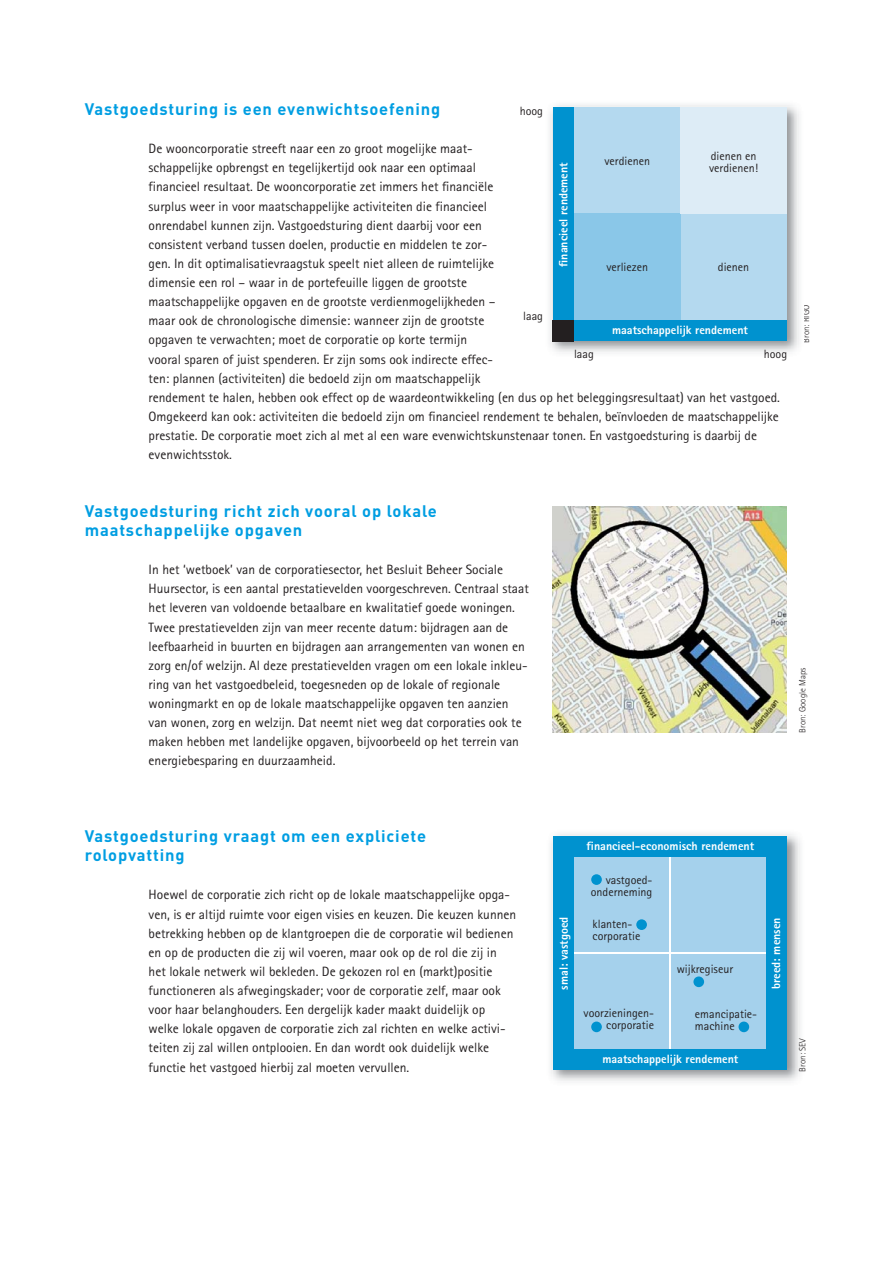
<style>
.page{position:relative;width:893px;height:1263px;background:#fff}
.page>*{position:absolute;margin:0;border:0;box-sizing:border-box;transform-origin:0 0}
.t1{font:700 16.5px/19.2px "DIN";letter-spacing:.05em;color:#009ee2}
.t2{font:13.5px/19.2px "Rotis Sans Serif";color:#231f20}
.t3{font:12px/12px "Rotis Sans Serif";color:#231f20}
.t4{font:800 12px "Rotis Sans Serif";color:#fff}
.t5{font:300 9px "Rotis Sans Serif";color:#231f20}
</style>
<div class="page">
<img style="left:550px;top:105px;width:249px;height:247px">
<div style="left:553px;top:107px;width:234px;height:234px;background:#0092cf"></div>
<div style="left:574px;top:107px;width:106px;height:107px;background:#b4d9ef"></div>
<div style="left:680px;top:214px;width:107px;height:106px;background:#b4d9ef"></div>
<div style="left:574px;top:214px;width:106px;height:106px;background:#8ac7e8"></div>
<div style="left:680px;top:107px;width:107px;height:107px;background:#ddecf6"></div>
<div style="left:553px;top:320px;width:21px;height:21px;background:#231f20"></div>
<img style="left:553px;top:506px;width:233px;height:227px">
<img style="left:551px;top:834px;width:249px;height:247px">
<div style="left:553px;top:836px;width:234px;height:234px;background:#0092cf"></div>
<div style="left:575px;top:858px;width:191px;height:191px;background:#a5d1ec"></div>
<hr style="left:574px;top:952px;width:192px;height:2px;background:#fff">
<hr style="left:669px;top:858px;width:2px;height:191px;background:#fff">
<div style="left:591px;top:874px;width:11px;height:11px;background:#0092cf;border-radius:50%"></div>
<div style="left:636px;top:919px;width:11px;height:11px;background:#0092cf;border-radius:50%"></div>
<div style="left:738px;top:1022px;width:11px;height:10px;background:#0092cf;border-radius:50%"></div>
<div style="left:591px;top:1022px;width:11px;height:10px;background:#0092cf;border-radius:50%"></div>
<div style="left:693px;top:977px;width:11px;height:10px;background:#0092cf;border-radius:50%"></div>
<p class="t1" style="left:85px;top:101px;width:357px">Vastgoedsturing is een evenwichtsoefening</p>
<p class="t2" style="left:149px;top:140px;width:633px">De wooncorporatie streeft naar een zo groot mogelijke maat-<br>schappelijke opbrengst en tegelijkertijd ook naar een optimaal<br>financieel resultaat. De wooncorporatie zet immers het financiële<br>surplus weer in voor maatschappelijke activiteiten die financieel<br>onrendabel kunnen zijn. Vastgoedsturing dient daarbij voor een<br>consistent verband tussen doelen, productie en middelen te zor-<br>gen. In dit optimalisatievraagstuk speelt niet alleen de ruimtelijke<br>dimensie een rol – waar in de portefeuille liggen de grootste<br>maatschappelijke opgaven en de grootste verdienmogelijkheden –<br>maar ook de chronologische dimensie: wanneer zijn de grootste<br>opgaven te verwachten; moet de corporatie op korte termijn<br>vooral sparen of juist spenderen. Er zijn soms ook indirecte effec-<br>ten: plannen (activiteiten) die bedoeld zijn om maatschappelijk<br>rendement te halen, hebben ook effect op de waardeontwikkeling (en dus op het beleggingsresultaat) van het vastgoed.<br>Omgekeerd kan ook: activiteiten die bedoeld zijn om financieel rendement te behalen, beïnvloeden de maatschappelijke prestatie. De corporatie moet zich al met al een ware evenwichtskunstenaar tonen. En vastgoedsturing is daarbij de even wichtsstok.</p>
<p class="t3" style="left:520px;top:106px;width:25px">hoog</p>
<p class="t3" style="left:709px;top:152px;width:50px">dienen en verdienen!</p>
<p class="t3" style="left:604px;top:156px;width:47px">verdienen</p>
<p class="t4" style="left:559px;top:267px;width:106px;rotate:-90deg">financieel rendement</p>
<p class="t3" style="left:606px;top:262px;width:43px">verliezen</p>
<p class="t3" style="left:718px;top:262px;width:33px">dienen</p>
<p class="t3" style="left:523px;top:311px;width:21px">laag</p>
<p class="t4" style="left:612px;top:326px;width:137px">maatschappelijk rendement</p>
<p class="t3" style="left:574px;top:349px;width:21px">laag</p>
<p class="t3" style="left:764px;top:349px;width:25px">hoog</p>
<p class="t5" style="left:803px;top:343px;width:40px;rotate:-90deg">Bron: RIGO</p>
<p class="t1" style="left:85px;top:503px;width:353px">Vastgoedsturing richt zich vooral op lokale maatschappelijke opgaven</p>
<p class="t2" style="left:149px;top:561px;width:382px">In het ‘wetboek’ van de corporatiesector, het Besluit Beheer Sociale Huursector, is een aantal prestatievelden voorgeschreven. Centraal staat het leveren van voldoende betaalbare en kwalitatief goede woningen.<br>Twee prestatievelden zijn van meer recente datum: bijdragen aan de leefbaarheid in buurten en bijdragen aan arrangementen van wonen en zorg en/of welzijn. Al deze prestatievelden vragen om een lokale inkleu&shy;ring van het vastgoedbeleid, toegesneden op de lokale of regionale woningmarkt en op de lokale maatschappelijke opgaven ten aanzien van wonen, zorg en welzijn. Dat neemt niet weg dat corporaties ook te maken hebben met landelijke opgaven, bijvoorbeeld op het terrein van energiebesparing en duurzaamheid.</p>
<p class="t5" style="left:799px;top:733px;width:67px;rotate:-90deg">Bron: Google Maps</p>
<p class="t1" style="left:85px;top:828px;width:343px">Vastgoedsturing vraagt om een expliciete rolopvatting</p>
<p class="t2" style="left:149px;top:887px;width:369px">Hoewel de corporatie zich richt op de lokale maatschappelijke opga&shy;ven, is er altijd ruimte voor eigen visies en keuzen. Die keuzen kunnen betrekking hebben op de klantgroepen die de corporatie wil bedienen en op de producten die zij wil voeren, maar ook op de rol die zij in het lokale netwerk wil bekleden. De gekozen rol en (markt)positie functioneren als afwegingskader; voor de corporatie zelf, maar ook voor haar belanghouders. Een dergelijk kader maakt duidelijk op welke lokale opgaven de corporatie zich zal richten en welke activi&shy;teiten zij zal willen ontplooien. En dan wordt ook duidelijk welke functie het vastgoed hierbij zal moeten vervullen.</p>
<p class="t4" style="left:586px;top:842px;width:169px">financieel-economisch rendement</p>
<p class="t3" style="left:591px;top:876px;width:63px;text-align:right">vastgoed&shy;onderneming</p>
<p class="t3" style="left:593px;top:919px;width:49px">klanten&shy;corporatie</p>
<p class="t3" style="left:677px;top:964px;width:58px">wijkregiseur</p>
<p class="t3" style="left:695px;top:1009px;width:64px">emancipatie&shy;machine</p>
<p class="t4" style="left:560px;top:990px;width:75px;rotate:-90deg">smal: vastgoed</p>
<p class="t4" style="left:772px;top:989px;width:73px;rotate:-90deg">breed: mensen</p>
<p class="t3" style="left:583px;top:1009px;width:72px;text-align:right">voorzieningen&shy;corporatie</p>
<p class="t4" style="left:602px;top:1055px;width:137px">maatschappelijk rendement</p>
<p class="t5" style="left:799px;top:1072px;width:35px;rotate:-90deg">Bron: SEV</p>
</div>
